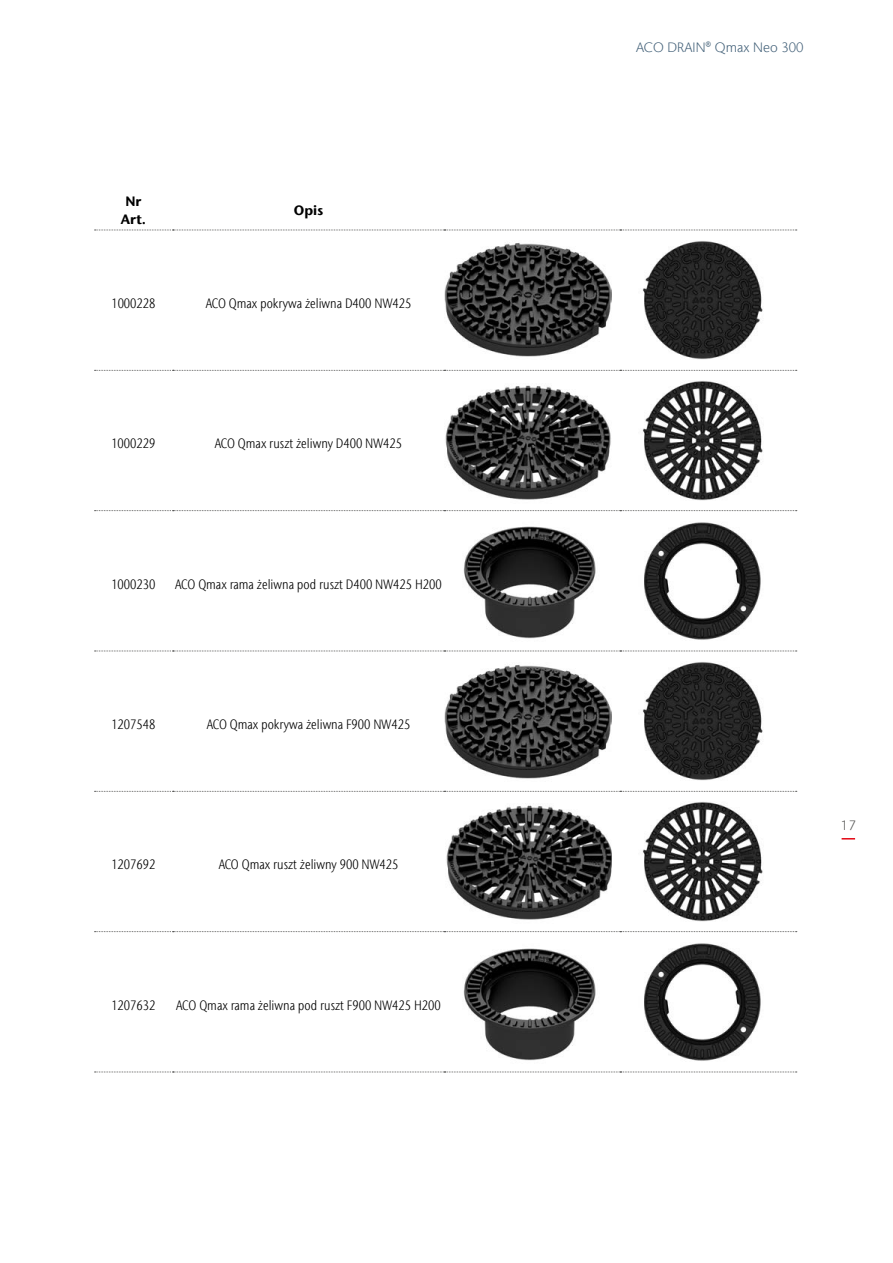
<style>
.page{position:relative;width:893px;height:1263px;background:#fff}
.page>*{position:absolute;margin:0;border:0;box-sizing:border-box;transform-origin:0 0}
.t1{font:300 condensed 13.5px "Stone Sans IIITC Com";color:#000}
.t2{font:300 13.5px "Stone Sans IIITC Com";letter-spacing:.005em;color:#415f77}
.t3{font:700 13.5px/17.9px "Stone Sans IIITC Com";color:#000;text-align:center}
.t4{font:300 13.5px "Stone Sans IIITC Com";color:#575756}
</style>
<div class="page">
<svg style="left:95px;top:230px;width:702px;height:1px"></svg>
<svg style="left:95px;top:370px;width:702px;height:1px"></svg>
<svg style="left:95px;top:510px;width:702px;height:1px"></svg>
<svg style="left:95px;top:651px;width:702px;height:1px"></svg>
<svg style="left:95px;top:791px;width:702px;height:1px"></svg>
<svg style="left:95px;top:931px;width:702px;height:1px"></svg>
<svg style="left:95px;top:1071px;width:702px;height:1px"></svg>
<img style="left:444px;top:242px;width:168px;height:115px">
<img style="left:642px;top:241px;width:121px;height:119px">
<img style="left:445px;top:385px;width:166px;height:115px">
<img style="left:642px;top:381px;width:121px;height:119px">
<img style="left:463px;top:526px;width:133px;height:113px">
<img style="left:644px;top:522px;width:117px;height:118px">
<img style="left:444px;top:664px;width:168px;height:115px">
<img style="left:642px;top:662px;width:121px;height:119px">
<img style="left:446px;top:805px;width:166px;height:115px">
<img style="left:642px;top:802px;width:121px;height:119px">
<img style="left:463px;top:948px;width:133px;height:113px">
<img style="left:644px;top:943px;width:117px;height:118px">
<svg style="left:842px;top:838px;width:13px;height:1px"></svg>
<p class="t3" style="left:121px;top:192px;width:27px">Nr<br>Art.</p>
<p class="t3" style="left:294px;top:201px;width:31px">Opis</p>
<p class="t1" style="left:111px;top:295px;width:46px">1000228</p>
<p class="t1" style="left:206px;top:295px;width:207px">ACO Qmax pokrywa żeliwna D400 NW425</p>
<p class="t1" style="left:111px;top:436px;width:46px">1000229</p>
<p class="t1" style="left:215px;top:436px;width:189px">ACO Qmax ruszt żeliwny D400 NW425</p>
<p class="t1" style="left:111px;top:576px;width:46px">1000230</p>
<p class="t1" style="left:175px;top:576px;width:268px">ACO Qmax rama żeliwna pod ruszt D400 NW425 H200</p>
<p class="t1" style="left:111px;top:716px;width:46px">1207548</p>
<p class="t1" style="left:207px;top:716px;width:205px">ACO Qmax pokrywa żeliwna F900 NW425</p>
<p class="t1" style="left:111px;top:856px;width:46px">1207692</p>
<p class="t1" style="left:219px;top:856px;width:181px">ACO Qmax ruszt żeliwny 900 NW425</p>
<p class="t1" style="left:111px;top:997px;width:46px">1207632</p>
<p class="t1" style="left:176px;top:997px;width:266px">ACO Qmax rama żeliwna pod ruszt F900 NW425 H200</p>
<p class="t2" style="left:636px;top:38px;width:169px">ACO DRAIN® Qmax Neo 300</p>
<p class="t4" style="left:841px;top:816px;width:16px">17</p>
</div>
